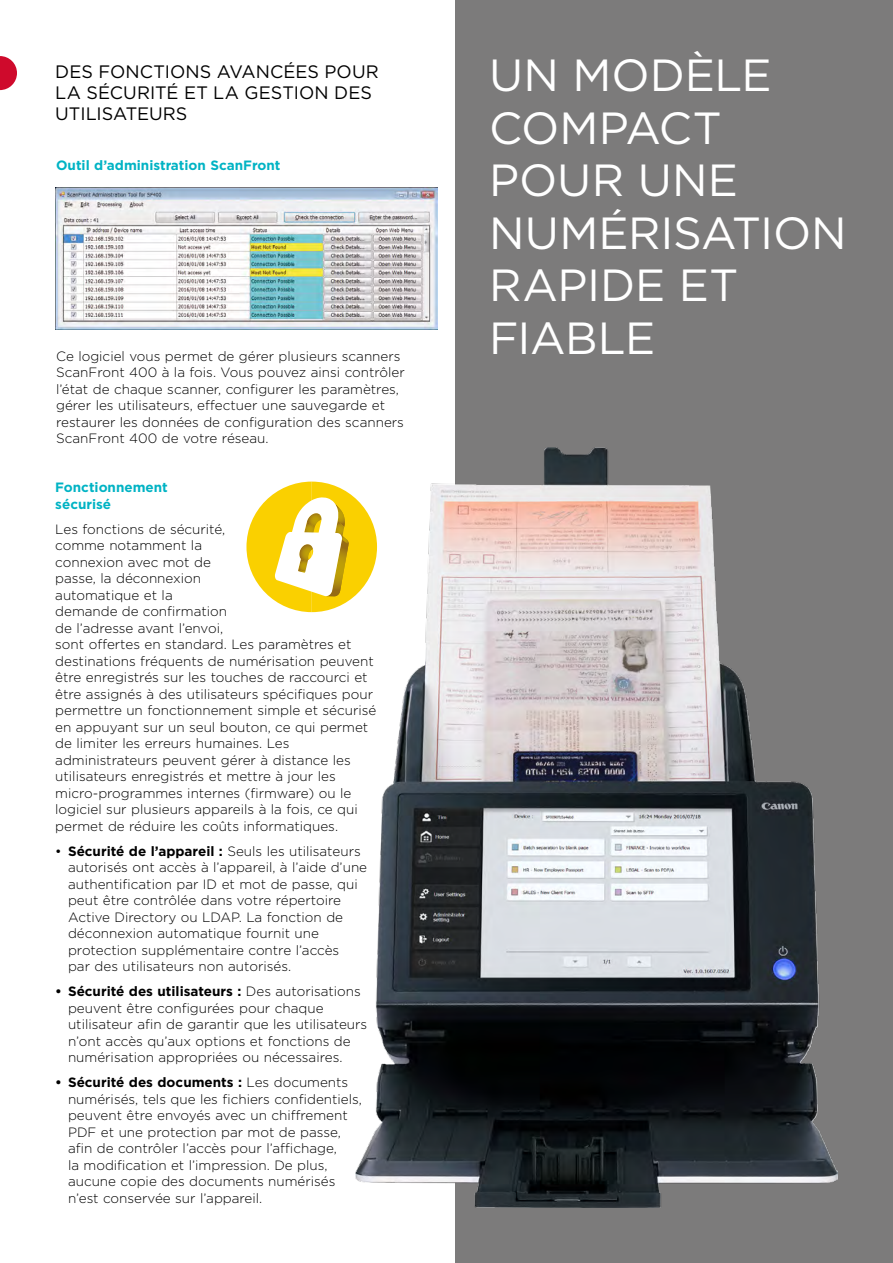
<style>
.page{position:relative;width:893px;height:1263px;background:#fff}
.page>*{position:absolute;margin:0;border:0;box-sizing:border-box;transform-origin:0 0}
.t1{font:45px/52.5px "Gotham";letter-spacing:-.005em;color:#fff}
.t2{font:18px/21px "Gotham";letter-spacing:.005em;color:#000}
.t3{font:300 13.5px/16.5px "Gotham";color:#000}
.t4{font:700 13.5px/16.5px "Gotham";color:#00b3c4}
.s1{font-weight:400}
.s2{font-weight:700}
</style>
<div class="page">
<div style="left:455px;top:0;width:438px;height:1263px;background:#7c7b7b"></div>
<img style="left:355px;top:447px;width:482px;height:761px">
<svg style="left:0;top:56px;width:17px;height:34px"></svg>
<img style="left:55px;top:188px;width:382px;height:141px">
<svg style="left:246px;top:482px;width:131px;height:130px"></svg>
<h2 class="t2" style="left:55px;top:61px;width:325px">DES FONCTIONS AVANCÉES POUR<br>LA SÉCURITÉ ET LA GESTION DES<br>UTILISATEURS</h2>
<h1 class="t1" style="left:489px;top:48px;width:359px">UN MODÈLE<br>COMPACT<br>POUR UNE<br>NUMÉRISATION<br>RAPIDE ET<br>FIABLE</h1>
<p class="t4" style="left:56px;top:157px;width:226px">Outil d’administration ScanFront</p>
<p class="t3" style="left:56px;top:347px;width:350px">Ce logiciel vous permet de gérer plusieurs scanners ScanFront 400 à la fois. Vous pouvez ainsi contrôler l’état de chaque scanner, configurer les paramètres, gérer les utilisateurs, effectuer une sauvegarde et restaurer les données de configuration des scanners ScanFront 400 de votre réseau.</p>
<p class="t4" style="left:55px;top:479px;width:114px">Fonctionnement sécurisé</p>
<p class="t3" style="left:55px;top:520px;width:323px">Les fonctions de sécurité,<br>comme notamment la<br>connexion avec mot de<br>passe, la déconnexion<br>automatique et la<br>demande de confirmation<br>de l’adresse avant l’envoi,<br>sont offertes en standard. Les paramètres et destinations fréquents de numérisation peuvent être enregistrés sur les touches de raccourci et être assignés à des utilisateurs spécifiques pour permettre un fonctionnement simple et sécurisé en appuyant sur un seul bouton, ce qui permet de limiter les erreurs humaines. Les administrateurs peuvent gérer à distance les utilisateurs enregistrés et mettre à jour les micro-programmes internes (firmware) ou le logiciel sur plusieurs appareils à la fois, ce qui permet de réduire les coûts informatiques.</p>
<p class="t3" style="left:68px;top:842px;width:301px;text-indent:-13px"><span class="s1">•</span> <span class="s2">Sécurité de l’appareil :</span> Seuls les utilisateurs autorisés ont accès à l’appareil, à l’aide d’une authentification par ID et mot de passe, qui peut être contrôlée dans votre répertoire Active Directory ou LDAP. La fonction de déconnexion automatique fournit une protection supplémentaire contre l’accès<br>par des utilisateurs non autorisés.</p>
<p class="t3" style="left:68px;top:983px;width:301px;text-indent:-13px"><span class="s2">• Sécurité des utilisateurs :</span> Des autorisations peuvent être configurées pour chaque utilisateur afin de garantir que les utilisateurs n’ont accès qu’aux options et fonctions de numérisation appropriées ou nécessaires.</p>
<p class="t3" style="left:68px;top:1074px;width:295px;text-indent:-13px"><span class="s2">• Sécurité des documents :</span> Les documents numérisés, tels que les fichiers confidentiels, peuvent être envoyés avec un chiffrement PDF et une protection par mot de passe, afin de contrôler l’accès pour l’affichage,<br>la modification et l’impression. De plus, aucune copie des documents numérisés n’est conservée sur l’appareil.</p>
</div>
